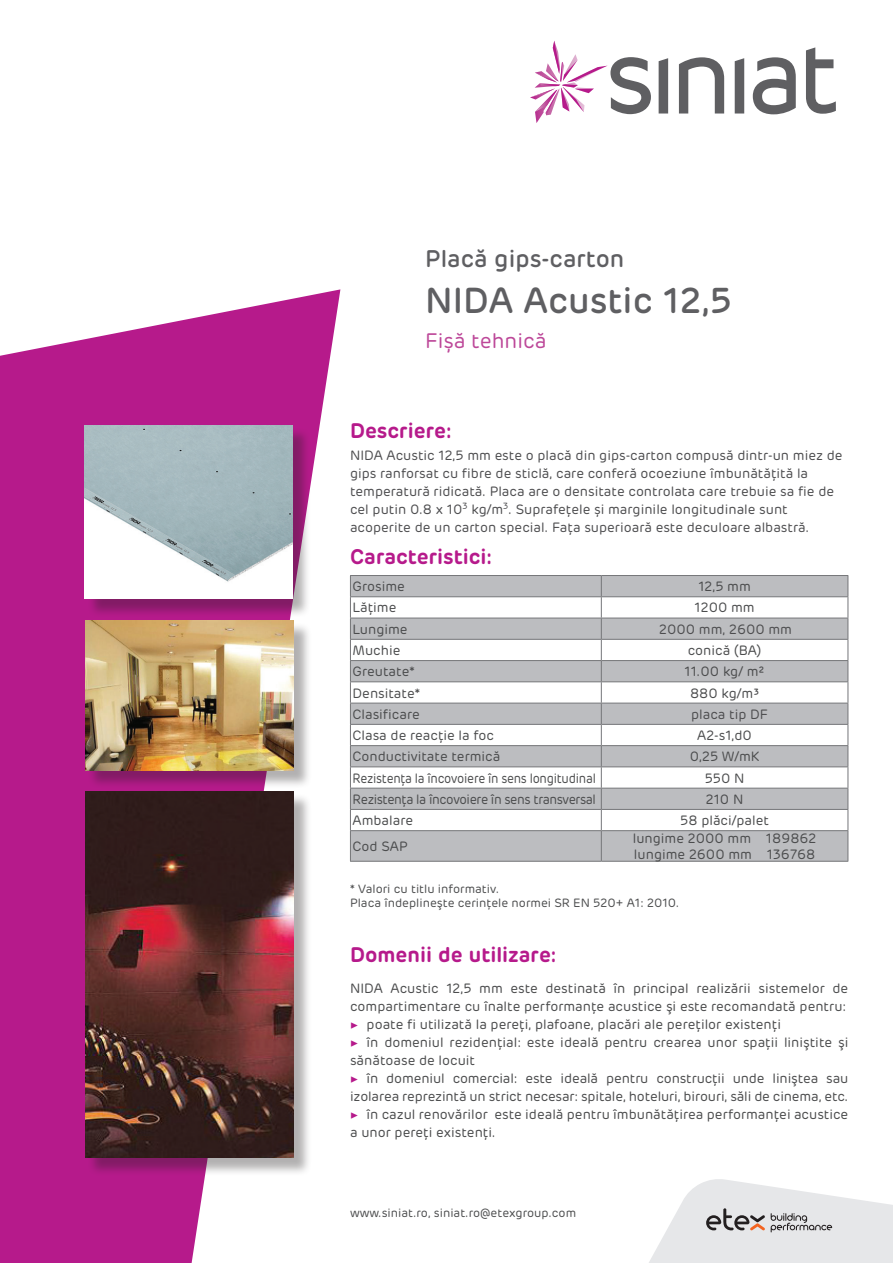
<style>
.page{position:relative;width:893px;height:1263px;background:#fff}
.page>*{position:absolute;margin:0;border:0;box-sizing:border-box;transform-origin:0 0}
.t1{font:500 36px "Rubrik";color:#5f5f62}
.t2{font:500 24px "Rubrik";color:#5f5f62}
.t3{font:600 21px "Rubrik";color:#b61a8b}
.t4{font:21px "Rubrik";color:#bd4899}
.t5{font:13.5px/18px "Rubrik";color:#4b4c4d}
.t6{font:13.5px "Rubrik";color:#4d4d4f}
.t7{font:13.5px "Rubrik";letter-spacing:-.02em;color:#4b4c4d;scale:.9 1}
.t8{font:13.5px "Rubrik";letter-spacing:-.03em;color:#4b4c4d;scale:.94 1}
.t9{font:12px/14.4px "Rubrik";color:#4b4c4d}
.s1{font-family:"Minion Pro";color:#b61a8b}
</style>
<div class="page">
<svg style="left:0;top:289px;width:340px;height:974px;fill:#b61a8b"></svg>
<svg style="left:649px;top:1179px;width:244px;height:84px"></svg>
<svg style="left:753px;top:57px;width:43px;height:57px"></svg>
<svg style="left:659px;top:58px;width:9px;height:56px"></svg>
<svg style="left:679px;top:57px;width:45px;height:57px"></svg>
<svg style="left:735px;top:58px;width:9px;height:56px"></svg>
<svg style="left:806px;top:47px;width:30px;height:67px"></svg>
<svg style="left:530px;top:41px;width:121px;height:82px"></svg>
<svg style="left:351px;top:576px;width:497px;height:285px;fill:#bcbdc0"></svg>
<hr style="left:350px;top:575px;width:251px;height:1px;background:#757679">
<hr style="left:601px;top:575px;width:247px;height:1px;background:#757679">
<hr style="left:350px;top:596px;width:251px;height:1px;background:#757679">
<hr style="left:350px;top:618px;width:251px;height:1px;background:#757679">
<hr style="left:601px;top:596px;width:247px;height:1px;background:#757679">
<hr style="left:601px;top:618px;width:247px;height:1px;background:#757679">
<hr style="left:350px;top:639px;width:251px;height:1px;background:#757679">
<hr style="left:350px;top:660px;width:251px;height:1px;background:#757679">
<hr style="left:601px;top:639px;width:247px;height:1px;background:#757679">
<hr style="left:601px;top:660px;width:247px;height:1px;background:#757679">
<hr style="left:350px;top:681px;width:251px;height:1px;background:#757679">
<hr style="left:350px;top:703px;width:251px;height:1px;background:#757679">
<hr style="left:601px;top:681px;width:247px;height:1px;background:#757679">
<hr style="left:601px;top:703px;width:247px;height:1px;background:#757679">
<hr style="left:350px;top:724px;width:251px;height:1px;background:#757679">
<hr style="left:350px;top:745px;width:251px;height:1px;background:#757679">
<hr style="left:601px;top:724px;width:247px;height:1px;background:#757679">
<hr style="left:601px;top:745px;width:247px;height:1px;background:#757679">
<hr style="left:350px;top:766px;width:251px;height:1px;background:#757679">
<hr style="left:350px;top:788px;width:251px;height:1px;background:#757679">
<hr style="left:601px;top:766px;width:247px;height:1px;background:#757679">
<hr style="left:601px;top:788px;width:247px;height:1px;background:#757679">
<hr style="left:350px;top:809px;width:251px;height:1px;background:#757679">
<svg style="left:350px;top:576px;width:1px;height:254px"></svg>
<hr style="left:601px;top:809px;width:247px;height:1px;background:#757679">
<svg style="left:601px;top:576px;width:1px;height:254px"></svg>
<svg style="left:848px;top:576px;width:1px;height:254px"></svg>
<hr style="left:350px;top:830px;width:251px;height:1px;background:#757679">
<hr style="left:350px;top:831px;width:1px;height:30px;background:#757679">
<hr style="left:350px;top:861px;width:251px;height:1px;background:#757679">
<hr style="left:601px;top:830px;width:247px;height:1px;background:#757679">
<hr style="left:601px;top:831px;width:1px;height:30px;background:#757679">
<hr style="left:848px;top:831px;width:1px;height:30px;background:#757679">
<hr style="left:601px;top:861px;width:247px;height:1px;background:#757679">
<div style="left:87px;top:793px;width:225px;height:383px;background:#231f20;opacity:.35"></div>
<img style="left:85px;top:791px;width:208px;height:367px">
<div style="left:87px;top:622px;width:225px;height:166px;background:#231f20;opacity:.35"></div>
<img style="left:85px;top:620px;width:208px;height:150px">
<div style="left:87px;top:427px;width:224px;height:191px;background:#231f20;opacity:.35"></div>
<img style="left:85px;top:425px;width:207px;height:174px">
<h2 class="t2" style="left:425px;top:243px;width:201px">Placă gips-carton</h2>
<h1 class="t1" style="left:425px;top:277px;width:308px">NIDA Acustic 12,5</h1>
<h3 class="t4" style="left:425px;top:327px;width:123px">Fișă tehnică</h3>
<h3 class="t3" style="left:350px;top:417px;width:103px">Descriere:</h3>
<p class="t6" style="left:350px;top:446px;width:494px">NIDA Acustic 12,5 mm este o placă din gips-carton compusă dintr-un miez de</p>
<p class="t6" style="left:350px;top:464px;width:460px">gips ranforsat cu fibre de sticlă, care conferă ocoeziune îmbunătăţită la</p>
<p class="t6" style="left:350px;top:482px;width:486px">temperatură ridicată. Placa are o densitate controlata care trebuie sa fie de</p>
<p class="t6" style="left:350px;top:500px;width:439px">cel putin 0.8 x 10<sup>3</sup> kg/m<sup>3</sup>. Suprafeţele și marginile longitudinale sunt</p>
<p class="t6" style="left:350px;top:518px;width:461px">acoperite de un carton special. Faţa superioară este deculoare albastră.</p>
<h3 class="t3" style="left:350px;top:543px;width:144px">Caracteristici:</h3>
<p class="t5" style="left:353px;top:577px;width:54px">Grosime</p>
<p class="t5" style="left:698px;top:577px;width:54px">12,5 mm</p>
<p class="t5" style="left:353px;top:599px;width:45px">Lăţime</p>
<p class="t5" style="left:694px;top:599px;width:62px">1200 mm</p>
<p class="t5" style="left:353px;top:618px;width:57px;line-height:21.3px">Lungime<br>Muchie</p>
<p class="t6" style="left:659px;top:620px;width:135px">2000 mm, 2600 mm</p>
<p class="t5" style="left:688px;top:641px;width:75px">conică (BA)</p>
<p class="t5" style="left:353px;top:662px;width:64px">Greutate*</p>
<p class="t5" style="left:685px;top:662px;width:82px">11.00 kg/ m²</p>
<p class="t5" style="left:353px;top:684px;width:69px">Densitate*</p>
<p class="t5" style="left:690px;top:684px;width:71px">880 kg/m³</p>
<p class="t5" style="left:353px;top:703px;width:143px;line-height:21.3px">Clasificare<br>Clasa de reacţie la foc</p>
<p class="t6" style="left:691px;top:705px;width:78px">placa tip DF</p>
<p class="t5" style="left:697px;top:726px;width:56px">A2-s1,d0</p>
<p class="t5" style="left:353px;top:747px;width:149px">Conductivitate termică</p>
<p class="t5" style="left:690px;top:747px;width:71px">0,25 W/mK</p>
<p class="t7" style="left:353px;top:769px;width:272px">Rezistenţa la încovoiere în sens longitudinal</p>
<p class="t5" style="left:705px;top:769px;width:41px">550 N</p>
<p class="t8" style="left:353px;top:790px;width:260px">Rezistenţa la încovoiere în sens transversal</p>
<p class="t5" style="left:706px;top:790px;width:39px">210 N</p>
<p class="t5" style="left:353px;top:811px;width:62px">Ambalare</p>
<p class="t5" style="left:680px;top:811px;width:90px">58 plăci/palet</p>
<p class="t5" style="left:353px;top:837px;width:57px">Cod SAP</p>
<p class="t5" style="left:633px;top:830px;width:185px;line-height:16.2px">lungime 2000 mm 189862 lungime 2600 mm 136768</p>
<p class="t9" style="left:350px;top:881px;width:331px">* Valori cu titlu informativ.<br>Placa îndeplineşte cerinţele normei SR EN 520+ A1: 2010.</p>
<h3 class="t3" style="left:350px;top:941px;width:208px">Domenii de utilizare:</h3>
<p class="t5" style="left:350px;top:979px;width:500px">NIDA Acustic 12,5 mm este destinată în principal realizării sistemelor de compartimentare cu înalte performanţe acustice şi este recomandată pentru: <span class="s1">▶</span> poate fi utilizată la pereţi, plafoane, placări ale pereţilor existenţi<br><span class="s1">▶</span> în domeniul rezidenţial: este ideală pentru crearea unor spaţii liniştite şi sănătoase de locuit<br><span class="s1">▶</span> în domeniul comercial: este ideală pentru construcţii unde liniştea sau izolarea reprezintă un strict necesar: spitale, hoteluri, birouri, săli de cinema, etc. <span class="s1">▶</span> în cazul renovărilor este ideală pentru îmbunătăţirea performanţei acustice a unor pereţi existenţi.</p>
<p class="t9" style="left:350px;top:1206px;width:228px">www.siniat.ro, siniat.ro@etexgroup.com</p>
</div>
